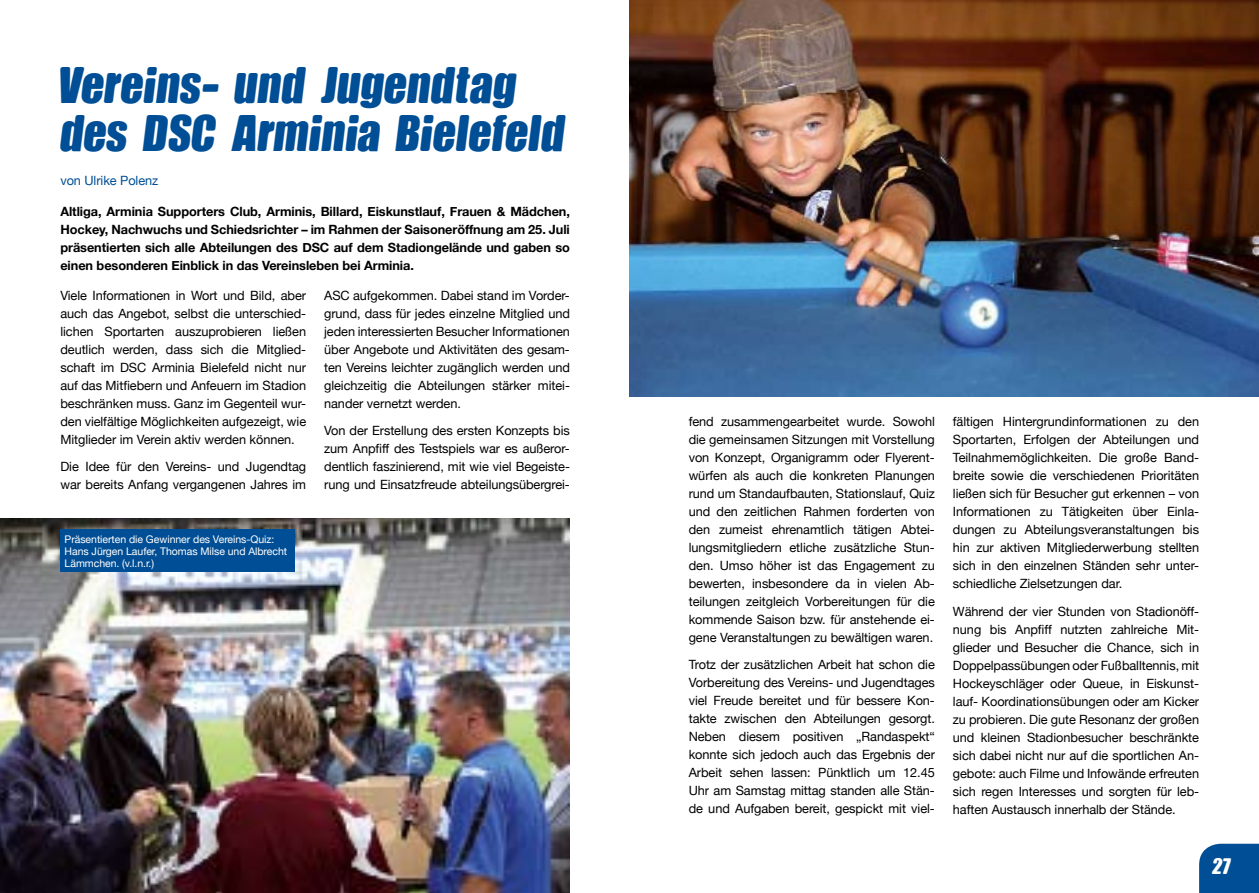
<style>
.page{position:relative;width:1259px;height:893px;background:#fff}
.page>*{position:absolute;margin:0;border:0;box-sizing:border-box;transform-origin:0 0}
.t1{font:48px/48px "Arminia";letter-spacing:-.015em;color:#004e95}
.t2{font:21px "Arminia";color:#fff}
.t3{font:12.75px/18px "Helvetica Neue";letter-spacing:-.005em;color:#000;text-align:justify}
.t4{font:700 12.75px/18px "Helvetica Neue";letter-spacing:-.005em;color:#000;text-align:justify}
.t5{font:12.75px "Helvetica Neue";letter-spacing:-.005em;color:#004e95}
.t6{font:10.5px/12px "Helvetica Neue";letter-spacing:-.005em;color:#fff}
</style>
<div class="page">
<div style="left:1199px;top:844px;width:60px;height:49px;background:#004e95"></div>
<img style="left:0;top:519px;width:570px;height:374px">
<div style="left:60px;top:530px;width:235px;height:42px;background:#004e95"></div>
<img style="left:629px;top:0;width:630px;height:396px">
<h1 class="t1" style="left:60px;top:62px;width:507px">Vereins- und Jugendtag des DSC Arminia Bielefeld</h1>
<p class="t5" style="left:60px;top:173px;width:99px">von Ulrike Polenz</p>
<p class="t4" style="left:60px;top:202px;width:511px">Altliga, Arminia Supporters Club, Arminis, Billard, Eiskunstlauf, Frauen &amp; Mädchen, Hockey, Nachwuchs und Schiedsrichter – im Rahmen der Saisoneröffnung am 25. Juli präsentierten sich alle Abteilungen des DSC auf dem Stadiongelände und gaben so einen besonderen Einblick in das Vereinsleben bei Arminia.</p>
<p class="t3" style="left:60px;top:286px;width:247px">Viele Informationen in Wort und Bild, aber auch das Angebot, selbst die unterschied&shy;lichen Sportarten auszuprobieren ließen deutlich werden, dass sich die Mitglied&shy;schaft im DSC Arminia Bielefeld nicht nur auf das Mitfiebern und Anfeuern im Stadion beschränken muss. Ganz im Gegenteil wur&shy;den vielfältige Möglichkeiten aufgezeigt, wie Mitglieder im Verein aktiv werden können.</p>
<p class="t3" style="left:60px;top:457px;width:247px">Die Idee für den Vereins- und Jugendtag war bereits Anfang vergangenen Jahres im</p>
<p class="t6" style="left:65px;top:533px;width:224px">Präsentierten die Gewinner des Vereins-Quiz:<br>Hans Jürgen Laufer, Thomas Milse und Albrecht<br>Lämmchen. (v.l.n.r.)</p>
<p class="t3" style="left:324px;top:286px;width:247px">ASC aufgekommen. Dabei stand im Vorder&shy;grund, dass für jedes einzelne Mitglied und jeden interessierten Besucher Informationen über Angebote und Aktivitäten des gesam&shy;ten Vereins leichter zugänglich werden und gleichzeitig die Abteilungen stärker mitei&shy;nander vernetzt werden.</p>
<p class="t3" style="left:324px;top:421px;width:247px">Von der Erstellung des ersten Konzepts bis zum Anpfiff des Testspiels war es außeror&shy;dentlich faszinierend, mit wie viel Begeiste&shy;rung und Einsatzfreude abteilungsübergrei-</p>
<p class="t3" style="left:688px;top:413px;width:248px">fend zusammengearbeitet wurde. Sowohl die gemeinsamen Sitzungen mit Vorstellung von Konzept, Organigramm oder Flyerent&shy;würfen als auch die konkreten Planungen rund um Standaufbauten, Stationslauf, Quiz und den zeitlichen Rahmen forderten von den zumeist ehrenamtlich tätigen Abtei&shy;lungsmitgliedern etliche zusätzliche Stun&shy;den. Umso höher ist das Engagement zu bewerten, insbesondere da in vielen Ab&shy;teilungen zeitgleich Vorbereitungen für die kommende Saison bzw. für anstehende ei&shy;gene Veranstaltungen zu bewältigen waren.</p>
<p class="t3" style="left:688px;top:656px;width:248px">Trotz der zusätzlichen Arbeit hat schon die Vorbereitung des Vereins- und Jugendtages viel Freude bereitet und für bessere Kon&shy;takte zwischen den Abteilungen gesorgt.<br>Neben diesem positiven „Randaspekt“ konnte sich jedoch auch das Ergebnis der Arbeit sehen lassen: Pünktlich um 12.45<br>Uhr am Samstag mittag standen alle Stän&shy;de und Aufgaben bereit, gespickt mit viel-</p>
<p class="t3" style="left:953px;top:413px;width:248px">fältigen Hintergrundinformationen zu den Sportarten, Erfolgen der Abteilungen und Teilnahmemöglichkeiten. Die große Band&shy;breite sowie die verschiedenen Prioritäten ließen sich für Besucher gut erkennen – von Informationen zu Tätigkeiten über Einla&shy;dungen zu Abteilungsveranstaltungen bis hin zur aktiven Mitgliederwerbung stellten sich in den einzelnen Ständen sehr unter&shy;schiedliche Zielsetzungen dar.</p>
<p class="t3" style="left:953px;top:602px;width:248px">Während der vier Stunden von Stadionöff&shy;nung bis Anpfiff nutzten zahlreiche Mit&shy;glieder und Besucher die Chance, sich in Doppelpassübungen oder Fußballtennis, mit Hockeyschläger oder Queue, in Eiskunst&shy;lauf- Koordinationsübungen oder am Kicker zu probieren. Die gute Resonanz der großen und kleinen Stadionbesucher beschränkte sich dabei nicht nur auf die sportlichen An&shy;gebote: auch Filme und Infowände erfreuten sich regen Interesses und sorgten für leb&shy;haften Austausch innerhalb der Stände.</p>
<h2 class="t2" style="left:1212px;top:855px;width:21px">27</h2>
</div>
